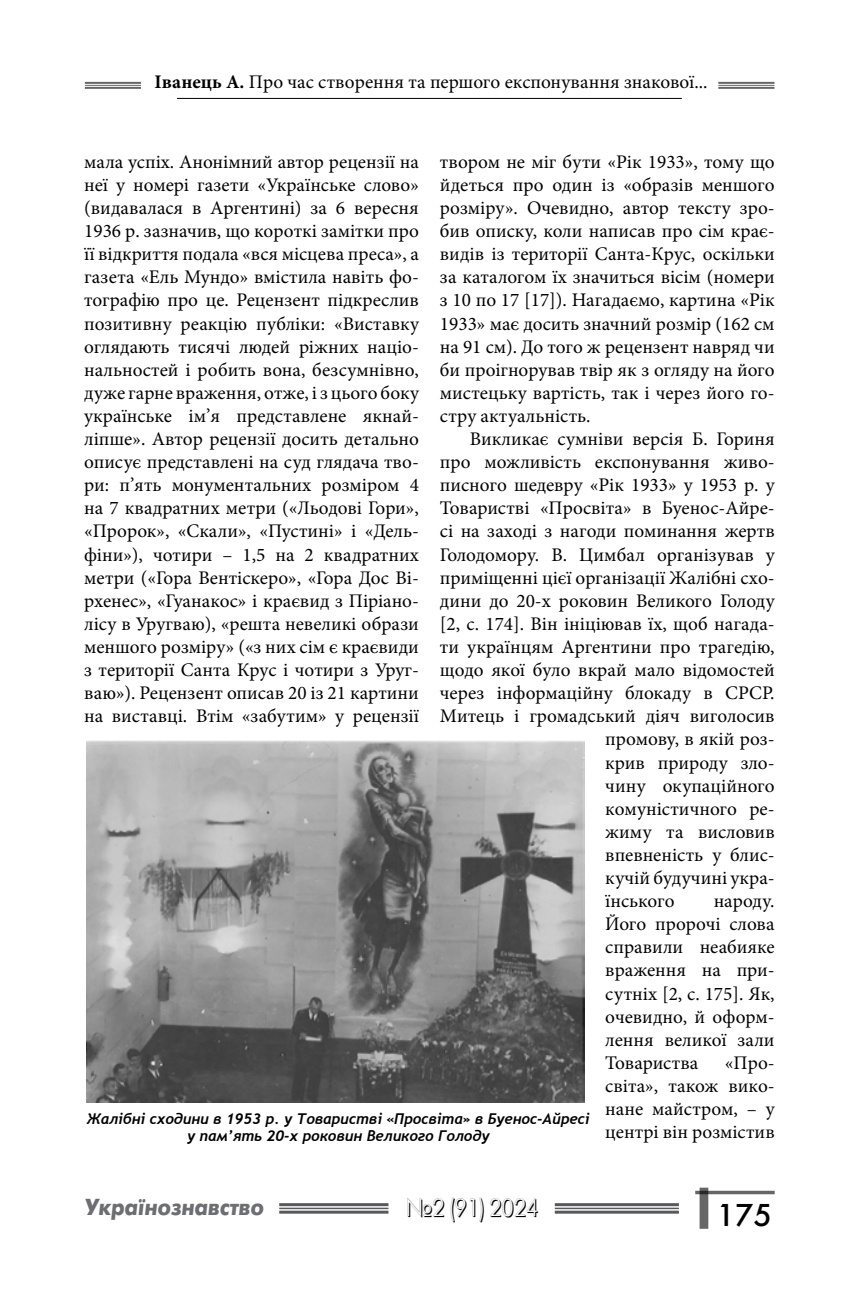
<style>
.page{position:relative;width:844px;height:1290px;background:#fff}
.page>*{position:absolute;margin:0;border:0;box-sizing:border-box;transform-origin:0 0}
.t1{font:31.5px "Futura Futuris";color:#000}
.t2{font:24.5px "Futura Futuris Shadow";color:#000;scale:.93 1}
.t3{font:italic 700 23.1px "Futura Futuris";color:#6d6e71;scale:.91 1}
.t4{font:19.25px/23.1px "Minion Pro";color:#000;text-align:justify}
.t5{font:italic 700 14.88px/17.8px "Trebuchet";color:#000;text-align:center}
.s1{font-weight:700}
</style>
<div class="page">
<hr style="left:85px;top:82px;width:56px;height:2px;background:#000">
<hr style="left:85px;top:85px;width:56px;height:1px;background:#000">
<hr style="left:85px;top:87px;width:56px;height:2px;background:#000">
<hr style="left:718px;top:82px;width:56px;height:2px;background:#000">
<hr style="left:718px;top:85px;width:56px;height:1px;background:#000">
<hr style="left:718px;top:87px;width:56px;height:2px;background:#000">
<hr style="left:177px;top:98px;width:504px;height:1px;background:#000">
<hr style="left:279px;top:1203px;width:109px;height:3px;background:#58595b">
<hr style="left:279px;top:1207px;width:109px;height:2px;background:#58595b">
<hr style="left:279px;top:1210px;width:109px;height:3px;background:#58595b">
<hr style="left:554px;top:1203px;width:124px;height:3px;background:#58595b">
<hr style="left:554px;top:1207px;width:124px;height:2px;background:#58595b">
<hr style="left:554px;top:1210px;width:124px;height:3px;background:#58595b">
<hr style="left:695px;top:1191px;width:79px;height:3px;background:#000">
<svg style="left:699px;top:1187px;width:9px;height:42px"></svg>
<img style="left:86px;top:740px;width:498px;height:362px">
<p class="t4" style="left:154px;top:71px;width:554px"><span class="s1">Іванець А.</span> Про час створення та першого експонування знакової...</p>
<p class="t4" style="left:84px;top:150px;width:336px">мала успіх. Анонімний автор рецензії на неї у номері газети «Українське слово» (видавалася в Аргентині) за 6 вересня 1936 р. зазначив, що короткі замітки про її відкриття подала «вся місцева преса», а газета «Ель Мундо» вмістила навіть фо&shy;тографію про це. Рецензент підкреслив позитивну реакцію публіки: «Виставку оглядають тисячі людей ріжних націо&shy;нальностей і робить вона, безсумнівно, дуже гарне враження, отже, і з цього боку українське ім’я представлене якнай&shy;ліпше». Автор рецензії досить детально описує представлені на суд глядача тво&shy;ри: п’ять монументальних розміром 4 на 7 квадратних метри («Льодові Гори», «Пророк», «Скали», «Пустині» і «Дель&shy;фіни»), чотири – 1,5 на 2 квадратних метри («Гора Вентіскеро», «Гора Дос Ві&shy;рхенес», «Гуанакос» і краєвид з Піріано&shy;лісу в Уругваю), «решта невеликі образи меншого розміру» («з них сім є краєвиди з території Санта Крус і чотири з Уруг&shy;ваю»). Рецензент описав 20 із 21 картини на виставці. Втім «забутим» у рецензії</p>
<p class="t4" style="left:440px;top:150px;width:336px">твором не міг бути «Рік 1933», тому що йдеться про один із «образів меншого розміру». Очевидно, автор тексту зро&shy;бив описку, коли написав про сім крає&shy;видів із території Санта-Крус, оскільки за каталогом їх значиться вісім (номери з 10 по 17 [17]). Нагадаємо, картина «Рік 1933» має досить значний розмір (162 см на 91 см). До того ж рецензент навряд чи би проігнорував твір як з огляду на його мистецьку вартість, так і через його го&shy;стру актуальність.</p>
<p class="t4" style="left:469px;top:427px;width:306px">Викликає сумніви версія Б. Гориня</p>
<p class="t4" style="left:440px;top:450px;width:336px">про можливість експонування живо-</p>
<p class="t4" style="left:440px;top:474px;width:336px">писного шедевру «Рік 1933» у 1953 р. у</p>
<p class="t4" style="left:440px;top:497px;width:336px">Товаристві «Просвіта» в Буенос-Айре-</p>
<p class="t4" style="left:440px;top:520px;width:336px">сі на заході з нагоди поминання жертв</p>
<p class="t4" style="left:440px;top:543px;width:336px">Голодомору. В. Цимбал організував у</p>
<p class="t4" style="left:440px;top:566px;width:336px">приміщенні цієї організації Жалібні схо-</p>
<p class="t4" style="left:440px;top:589px;width:336px">дини до 20-х роковин Великого Голоду</p>
<p class="t4" style="left:440px;top:612px;width:336px">[2, с. 174]. Він ініціював їх, щоб нагада-</p>
<p class="t4" style="left:440px;top:635px;width:336px">ти українцям Аргентини про трагедію,</p>
<p class="t4" style="left:440px;top:658px;width:336px">щодо якої було вкрай мало відомостей</p>
<p class="t4" style="left:440px;top:681px;width:336px">через інформаційну блокаду в СРСР.</p>
<p class="t4" style="left:440px;top:705px;width:336px">Митець і громадський діяч виголосив</p>
<p class="t4" style="left:605px;top:728px;width:171px">промову, в якій роз-</p>
<p class="t4" style="left:605px;top:751px;width:171px">крив природу зло-</p>
<p class="t4" style="left:605px;top:774px;width:171px">чину окупаційного</p>
<p class="t4" style="left:605px;top:797px;width:171px">комуністичного ре-</p>
<p class="t4" style="left:605px;top:820px;width:171px">жиму та висловив</p>
<p class="t4" style="left:605px;top:843px;width:171px">впевненість у блис-</p>
<p class="t4" style="left:605px;top:866px;width:171px">кучій будучині укра-</p>
<p class="t4" style="left:605px;top:889px;width:71px">їнського</p>
<p class="t4" style="left:605px;top:889px;width:171px;text-indent:108px">народу.<br>Його пророчі слова справили неабияке враження на при&shy;сутніх [2, с. 175]. Як, очевидно, й оформ&shy;лення великої зали Товариства</p>
<p class="t4" style="left:605px;top:1051px;width:171px;text-indent:120px">«Про&shy;світа», також вико&shy;нане майстром, – у центрі він розмістив</p>
<p class="t5" style="left:87px;top:1109px;width:504px">Жалібні сходини в 1953 р. у Товаристві «Просвіта» в Буенос-Айресі у пам’ять 20-х роковин Великого Голоду</p>
<p class="t3" style="left:84px;top:1193px;width:199px">Українознавство</p>
<p class="t2" style="left:406px;top:1194px;width:144px">№2 (91) 2024</p>
<h1 class="t1" style="left:716px;top:1195px;width:57px">175</h1>
</div>
